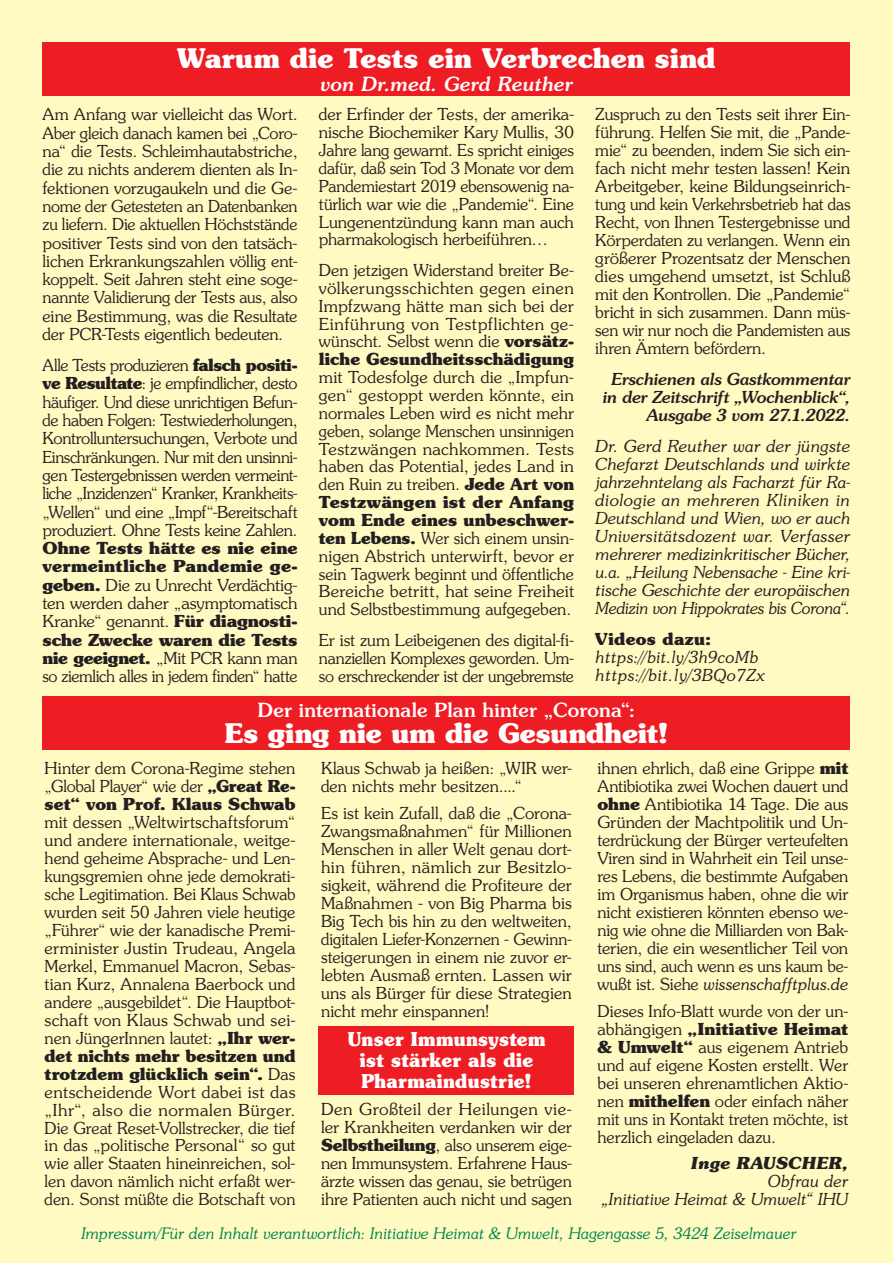
<style>
.page{position:relative;width:893px;height:1263px;background:#fffac1}
.page>*{position:absolute;margin:0;border:0;box-sizing:border-box;transform-origin:0 0}
.t1{font:700 27px "Souvenir";letter-spacing:.005em;color:#fff}
.t2{font:500 19.5px "Souvenir";letter-spacing:.015em;color:#fff}
.t3{font:italic 500 19.5px "Souvenir";color:#fff}
.t4{font:700 19.05px/21px "Souvenir";letter-spacing:.02em;color:#fff;text-align:center;scale:.94 1}
.t5{font:300 16.5px/18px "Souvenir";letter-spacing:-.005em;color:#231f20;text-align:justify}
.t6{font:italic 300 16.5px/18px "Souvenir";letter-spacing:-.025em;color:#231f20;text-align:justify}
.t7{font:italic 500 16.5px/18px "Souvenir";letter-spacing:-.03em;color:#231f20;text-align:right}
.t8{font:italic 300 16.5px/18px "Souvenir";letter-spacing:.02em;color:#231f20}
.t9{font:italic 700 16.5px "Souvenir";color:#231f20}
.t10{font:700 16.5px "Souvenir";letter-spacing:.025em;color:#231f20}
.t11{font:italic 300 15.75px "Souvenir";letter-spacing:-.025em;color:#008751}
.s1{font-weight:700}
.s2{font-style:italic}
</style>
<div class="page">
<div style="left:43px;top:43px;width:807px;height:53px;background:#ee1d23"></div>
<div style="left:43px;top:697px;width:807px;height:53px;background:#ee1d23"></div>
<div style="left:319px;top:1027px;width:255px;height:68px;background:#ee1d23"></div>
<h1 class="t1" style="left:178px;top:41px;width:539px">Warum die Tests ein Verbrechen sind</h1>
<p class="t3" style="left:320px;top:72px;width:254px">von Dr.med. Gerd Reuther</p>
<p class="t5" style="left:43px;top:105px;width:257px">Am Anfang war vielleicht das Wort.<br>Aber gleich danach kamen bei „Coro&shy;na“ die Tests. Schleimhautabstriche, die zu nichts anderem dienten als In&shy;fektionen vorzugaukeln und die Ge&shy;nome der Getesteten an Datenbanken zu liefern. Die aktuellen Höchststände positiver Tests sind von den tatsäch&shy;lichen Erkrankungszahlen völlig ent&shy;koppelt. Seit Jahren steht eine soge&shy;nannte Validierung der Tests aus, also eine Bestimmung, was die Resultate der PCR-Tests eigentlich bedeuten.</p>
<p class="t5" style="left:43px;top:356px;width:257px">Alle Tests produzieren <span class="s1">falsch positi&shy;ve Resultate</span>: je empfindlicher, desto häufiger. Und diese unrichtigen Befun&shy;de haben Folgen: Testwiederholungen, Kontrolluntersuchungen, Verbote und Einschränkungen. Nur mit den unsinni&shy;gen Testergebnissen werden vermeint&shy;liche „Inzidenzen“ Kranker, Krankheits-„Wellen“ und eine „Impf“-Bereitschaft produziert. Ohne Tests keine Zahlen.</p>
<p class="t5" style="left:43px;top:539px;width:257px"><span class="s1">Ohne Tests hätte es nie eine vermeintliche Pandemie ge&shy;geben.</span> Die zu Unrecht Verdächtig&shy;ten werden daher „asymptomatisch Kranke“ genannt. <span class="s1">Für diagnosti&shy;sche Zwecke waren die Tests nie geeignet.</span> „Mit PCR kann man so ziemlich alles in jedem finden“ hatte</p>
<p class="t5" style="left:319px;top:106px;width:257px">der Erfinder der Tests, der amerika&shy;nische Biochemiker Kary Mullis, 30<br>Jahre lang gewarnt. Es spricht einiges dafür, daß sein Tod 3 Monate vor dem Pandemiestart 2019 ebensowenig na&shy;türlich war wie die „Pandemie“. Eine Lungenentzündung kann man auch pharmakologisch herbeiführen…</p>
<p class="t5" style="left:319px;top:261px;width:257px">Den jetzigen Widerstand breiter Be&shy;völkerungsschichten gegen einen Impfzwang hätte man sich bei der Einführung von Testpflichten ge&shy;wünscht. Selbst wenn die <span class="s1">vorsätz&shy;liche Gesundheitsschädigung</span></p>
<p class="t5" style="left:319px;top:368px;width:257px">mit Todesfolge durch die „Impfun&shy;gen“ gestoppt werden könnte, ein normales Leben wird es nicht mehr geben, solange Menschen unsinnigen Testzwängen nachkommen. Tests haben das Potential, jedes Land in den Ruin zu treiben. <span class="s1">Jede Art von Testzwängen ist der Anfang vom Ende eines unbeschwer&shy;ten Lebens.</span> Wer sich einem unsin&shy;nigen Abstrich unterwirft, bevor er sein Tagwerk beginnt und öffentliche Bereiche betritt, hat seine Freiheit und Selbstbestimmung aufgegeben.</p>
<p class="t5" style="left:319px;top:631px;width:257px">Er ist zum Leibeigenen des digital-fi&shy;nanziellen Komplexes geworden. Um&shy;so erschreckender ist der ungebremste</p>
<p class="t5" style="left:595px;top:106px;width:257px">Zuspruch zu den Tests seit ihrer Ein&shy;führung. Helfen Sie mit, die „Pande&shy;mie“ zu beenden, indem Sie sich ein&shy;fach nicht mehr testen lassen! Kein Arbeitgeber, keine Bildungseinrich&shy;tung und kein Verkehrsbetrieb hat das Recht, von Ihnen Testergebnisse und Körperdaten zu verlangen. Wenn ein größerer Prozentsatz der Menschen dies umgehend umsetzt, ist Schluß mit den Kontrollen. Die „Pandemie“ bricht in sich zusammen. Dann müs&shy;sen wir nur noch die Pandemisten aus ihren Ämtern befördern.</p>
<p class="t7" style="left:602px;top:370px;width:250px">Erschienen als Gastkommentar in der Zeitschrift „Wochenblick“,<br>Ausgabe 3 vom 27.1.2022.</p>
<p class="t6" style="left:595px;top:437px;width:257px">Dr. Gerd Reuther war der jüngste Chefarzt Deutschlands und wirkte jahrzehntelang als Facharzt für Ra&shy;diologie an mehreren Kliniken in Deutschland und Wien, wo er auch Universitätsdozent war. Verfasser mehrerer medizinkritischer Bücher, u.a. „Heilung Nebensache - Eine kri&shy;tische Geschichte der europäischen Medizin von Hippokrates bis Corona“.</p>
<p class="t10" style="left:595px;top:628px;width:117px">Videos dazu:</p>
<p class="t8" style="left:595px;top:648px;width:171px">https://bit.ly/3h9coMb https://bit.ly/3BQo7Zx</p>
<p class="t2" style="left:258px;top:698px;width:379px">Der internationale Plan hinter „Corona“:</p>
<h1 class="t1" style="left:225px;top:715px;width:445px">Es ging nie um die Gesundheit!</h1>
<p class="t5" style="left:45px;top:759px;width:252px">Hinter dem Corona-Regime stehen „Global Player“ wie der <span class="s1">„Great Re&shy;set“ von Prof. Klaus Schwab</span></p>
<p class="t5" style="left:45px;top:813px;width:252px">mit dessen „Weltwirtschaftsforum“ und andere internationale, weitge&shy;hend geheime Absprache- und Len&shy;kungsgremien ohne jede demokrati&shy;sche Legitimation. Bei Klaus Schwab wurden seit 50 Jahren viele heutige „Führer“ wie der kanadische Premi&shy;erminister Justin Trudeau, Angela Merkel, Emmanuel Macron, Sebas&shy;tian Kurz, Annalena Baerbock und andere „ausgebildet“. Die Hauptbot&shy;schaft von Klaus Schwab und sei&shy;nen JüngerInnen lautet: <span class="s1">„Ihr wer&shy;det nichts mehr besitzen und trotzdem glücklich sein“.</span> Das entscheidende Wort dabei ist das „Ihr“, also die normalen Bürger.<br>Die Great Reset-Vollstrecker, die tief in das „politische Personal“ so gut wie aller Staaten hineinreichen, sol&shy;len davon nämlich nicht erfaßt wer&shy;den. Sonst müßte die Botschaft von</p>
<p class="t5" style="left:321px;top:759px;width:252px">Klaus Schwab ja heißen: „WIR wer&shy;den nichts mehr besitzen....“</p>
<p class="t5" style="left:321px;top:804px;width:252px">Es ist kein Zufall, daß die „Corona-Zwangsmaßnahmen“ für Millionen Menschen in aller Welt genau dort&shy;hin führen, nämlich zur Besitzlo&shy;sigkeit, während die Profiteure der Maßnahmen - von Big Pharma bis Big Tech bis hin zu den weltweiten, digitalen Liefer-Konzernen - Gewinn&shy;steigerungen in einem nie zuvor er&shy;lebten Ausmaß ernten. Lassen wir uns als Bürger für diese Strategien nicht mehr einspannen!</p>
<p class="t4" style="left:348px;top:1028px;width:212px">Unser Immunsystem ist stärker als die<br>Pharmaindustrie!</p>
<p class="t5" style="left:321px;top:1100px;width:252px">Den Großteil der Heilungen vie&shy;ler Krankheiten verdanken wir der <span class="s1">Selbstheilung</span>, also unserem eige&shy;nen Immunsystem. Erfahrene Haus&shy;ärzte wissen das genau, sie betrügen ihre Patienten auch nicht und sagen</p>
<p class="t5" style="left:597px;top:759px;width:252px">ihnen ehrlich, daß eine Grippe <span class="s1">mit </span>Antibiotika zwei Wochen dauert und <span class="s1">ohne</span> Antibiotika 14 Tage. Die aus Gründen der Machtpolitik und Un&shy;terdrückung der Bürger verteufelten Viren sind in Wahrheit ein Teil unse&shy;res Lebens, die bestimmte Aufgaben im Organismus haben, ohne die wir nicht existieren könnten ebenso we&shy;nig wie ohne die Milliarden von Bak&shy;terien, die ein wesentlicher Teil von uns sind, auch wenn es uns kaum be&shy;wußt ist. Siehe <span class="s2">wissenschafftplus.de</span></p>
<p class="t5" style="left:597px;top:1002px;width:252px">Dieses Info-Blatt wurde von der un&shy;abhängigen <span class="s1">„Initiative Heimat &amp; Umwelt“</span> aus eigenem Antrieb und auf eigene Kosten erstellt. Wer bei unseren ehrenamtlichen Aktio&shy;nen <span class="s1">mithelfen</span> oder einfach näher mit uns in Kontakt treten möchte, ist herzlich eingeladen dazu.</p>
<p class="t9" style="left:691px;top:1153px;width:159px">Inge RAUSCHER,</p>
<p class="t6" style="left:601px;top:1172px;width:248px;text-align:right">Obfrau der<br>„Initiative Heimat &amp; Umwelt“ IHU</p>
<p class="t11" style="left:81px;top:1224px;width:717px">Impressum/Für den Inhalt verantwortlich: Initiative Heimat &amp; Umwelt, Hagengasse 5, 3424 Zeiselmauer</p>
</div>
